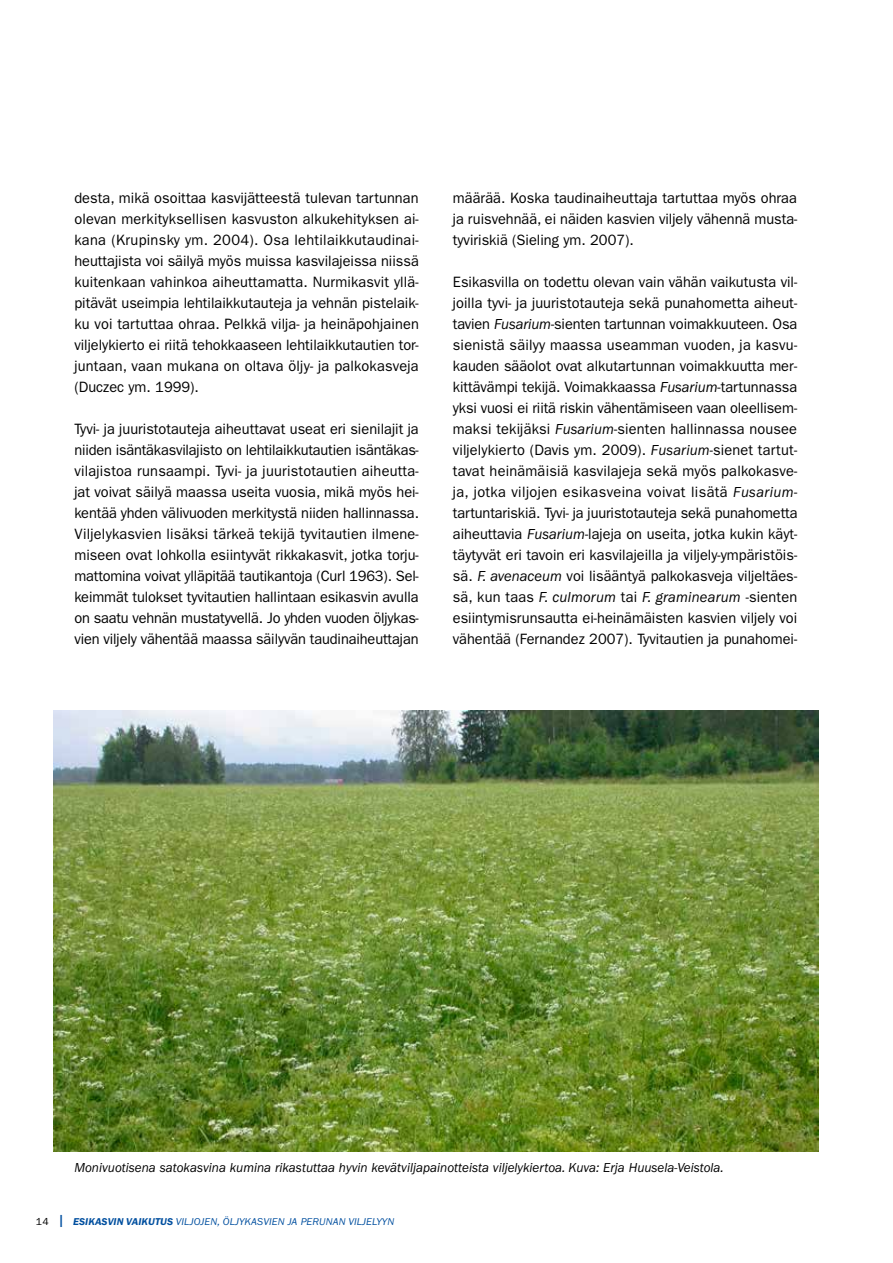
<style>
.page{position:relative;width:893px;height:1263px;background:#fff}
.page>*{position:absolute;margin:0;border:0;box-sizing:border-box;transform-origin:0 0}
.t1{font:15px/21px "Franklin Gothic";color:#000;text-align:justify}
.t2{font:italic 13.5px "Franklin Gothic";color:#000}
.t3{font:italic 10.35px "Franklin Gothic";letter-spacing:.01em;color:#004f9f}
.s1{font-style:italic}
.s2{font-style:normal;color:#000}
.s3{font-weight:600;font-size:12.15px}
.s4{font-weight:600}
</style>
<div class="page">
<img style="left:53px;top:710px;width:766px;height:442px">
<p class="t1" style="left:74px;top:188px;width:346px">desta, mikä osoittaa kasvijätteestä tulevan tartunnan olevan merkityksellisen kasvuston alkukehityksen ai&shy;kana (Krupinsky ym. 2004). Osa lehtilaikkutaudinai&shy;heuttajista voi säilyä myös muissa kasvilajeissa niissä kuitenkaan vahinkoa aiheuttamatta. Nurmikasvit yllä&shy;pitävät useimpia lehtilaikkutauteja ja vehnän pistelaik&shy;ku voi tartuttaa ohraa. Pelkkä vilja- ja heinäpohjainen viljelykierto ei riitä tehokkaaseen lehtilaikkutautien tor&shy;juntaan, vaan mukana on oltava öljy- ja palkokasveja (Duczec ym. 1999).</p>
<p class="t1" style="left:74px;top:419px;width:346px">Tyvi- ja juuristotauteja aiheuttavat useat eri sienilajit ja niiden isäntäkasvilajisto on lehtilaikkutautien isäntäkas&shy;vilajistoa runsaampi. Tyvi- ja juuristotautien aiheutta&shy;jat voivat säilyä maassa useita vuosia, mikä myös hei&shy;kentää yhden välivuoden merkitystä niiden hallinnassa.<br>Viljelykasvien lisäksi tärkeä tekijä tyvitautien ilmene&shy;miseen ovat lohkolla esiintyvät rikkakasvit, jotka torju&shy;mattomina voivat ylläpitää tautikantoja (Curl 1963). Sel&shy;keimmät tulokset tyvitautien hallintaan esikasvin avulla on saatu vehnän mustatyvellä. Jo yhden vuoden öljykas&shy;vien viljely vähentää maassa säilyvän taudinaiheuttajan</p>
<p class="t1" style="left:453px;top:188px;width:346px">määrää. Koska taudinaiheuttaja tartuttaa myös ohraa ja ruisvehnää, ei näiden kasvien viljely vähennä musta&shy;tyviriskiä (Sieling ym. 2007).</p>
<p class="t1" style="left:453px;top:272px;width:346px">Esikasvilla on todettu olevan vain vähän vaikutusta vil&shy;joilla tyvi- ja juuristotauteja sekä punahometta aiheut&shy;tavien <span class="s1">Fusarium</span>-sienten tartunnan voimakkuuteen. Osa sienistä säilyy maassa useamman vuoden, ja kasvu&shy;kauden sääolot ovat alkutartunnan voimakkuutta mer&shy;kittävämpi tekijä. Voimakkaassa <span class="s1">Fusarium</span>-tartunnassa yksi vuosi ei riitä riskin vähentämiseen vaan oleellisem&shy;maksi tekijäksi <span class="s1">Fusarium</span>-sienten hallinnassa nousee viljelykierto (Davis ym. 2009). <span class="s1">Fusarium</span>-sienet tartut&shy;tavat heinämäisiä kasvilajeja sekä myös palkokasve&shy;ja, jotka viljojen esikasveina voivat lisätä <span class="s1">Fusarium&shy;</span>tartuntariskiä. Tyvi- ja juuristotauteja sekä punahometta aiheuttavia <span class="s1">Fusarium</span>-lajeja on useita, jotka kukin käyt&shy;täytyvät eri tavoin eri kasvilajeilla ja viljely-ympäristöis&shy;sä. <span class="s1">F. avenaceum</span> voi lisääntyä palkokasveja viljeltäes&shy;sä, kun taas <span class="s1">F. culmorum</span> tai <span class="s1">F. graminearum</span> -sienten esiintymisrunsautta ei-heinämäisten kasvien viljely voi vähentää (Fernandez 2007). Tyvitautien ja punahomei-</p>
<p class="t2" style="left:74px;top:1160px;width:651px">Monivuotisena satokasvina kumina rikastuttaa hyvin kevätviljapainotteista viljelykiertoa. Kuva: Erja Huusela-Veistola.</p>
<p class="t3" style="left:36px;top:1216px;width:360px"><span class="s2">14</span> <span class="s3">|</span> <span class="s4">ESIKASVIN VAIKUTUS</span> VILJOJEN, ÖLJYKASVIEN JA PERUNAN VILJELYYN</p>
</div>
